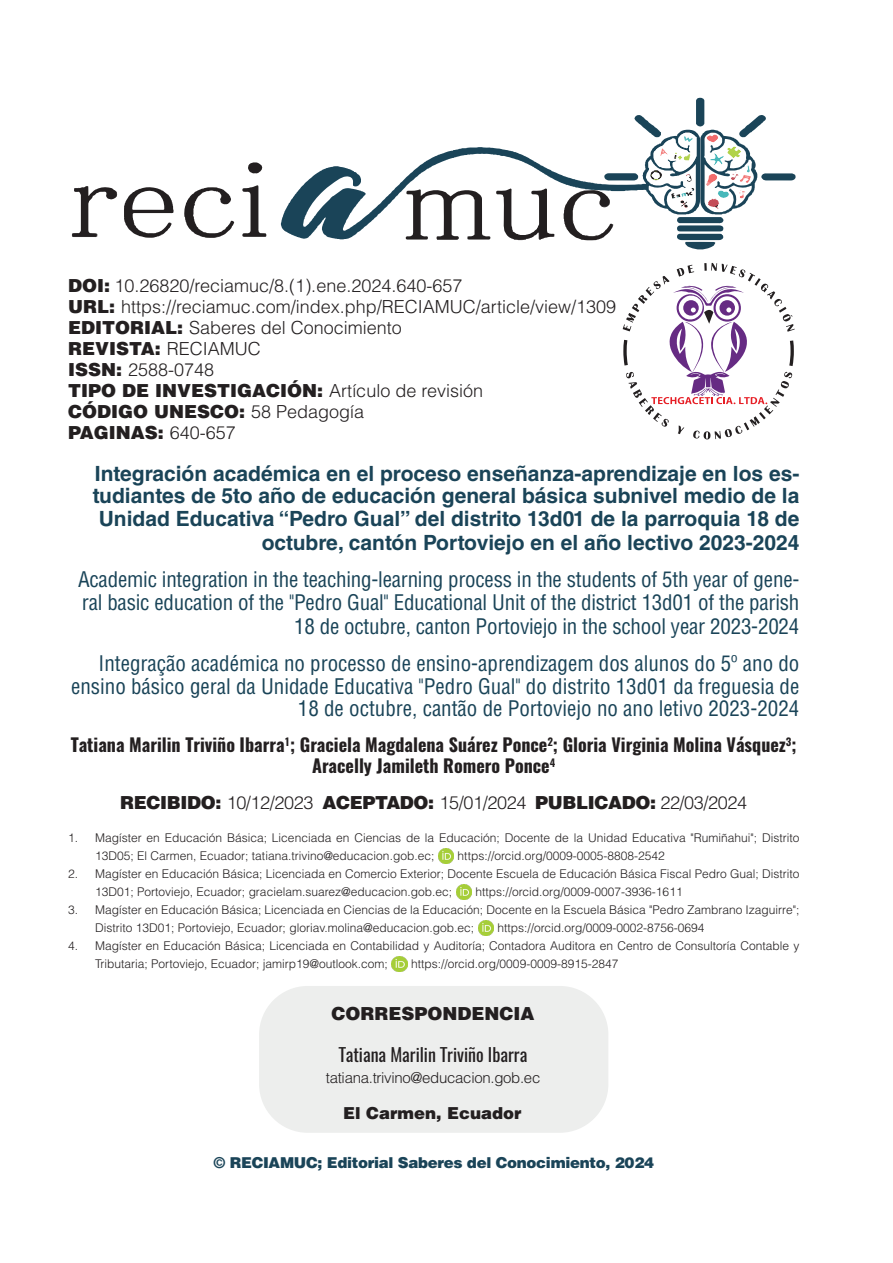
<style>
.page{position:relative;width:893px;height:1263px;background:#fff}
.page>*{position:absolute;margin:0;border:0;box-sizing:border-box;transform-origin:0 0}
.t1{font:condensed 21px/23.2px "Helvetica LT Std";letter-spacing:-.01em;color:#1a4458;text-align:right}
.t2{font:700 21px/23px "Helvetica LT Std";color:#1a4458;text-align:right}
.t3{font:300 18px "Helvetica LT Std";color:#231f20}
.t4{font:700 18px/21px "Oswald";color:#231f20;text-align:center}
.t5{font:900 18px "Helvetica LT Std";color:#231f20}
.t6{font:300 18px "Helvetica LT Std";letter-spacing:-.02em;color:#231f20}
.t7{font:18px "Oswald";color:#231f20}
.t8{font:900 16.5px "Helvetica LT Std";color:#231f20}
.t9{font:900 15px "Helvetica LT Std";letter-spacing:-.02em;color:#1a4458}
.t10{font:300 15px "Helvetica LT Std";letter-spacing:-.02em;color:#231f20}
.t11{font:300 12px/18px "Helvetica LT Std";color:#231f20}
.s1{font-weight:900}
.s2{font-weight:300}
</style>
<div class="page">
<svg style="left:281px;top:147px;width:282px;height:93px"></svg>
<svg style="left:406px;top:189px;width:84px;height:51px"></svg>
<svg style="left:496px;top:188px;width:58px;height:52px"></svg>
<svg style="left:563px;top:98px;width:232px;height:152px"></svg>
<svg style="left:184px;top:187px;width:51px;height:51px"></svg>
<svg style="left:72px;top:186px;width:45px;height:51px"></svg>
<svg style="left:242px;top:185px;width:25px;height:52px"></svg>
<svg style="left:248px;top:162px;width:15px;height:11px"></svg>
<svg style="left:124px;top:187px;width:50px;height:51px"></svg>
<img style="left:438px;top:848px;width:16px;height:16px">
<img style="left:456px;top:884px;width:16px;height:16px">
<img style="left:478px;top:920px;width:16px;height:16px">
<img style="left:392px;top:956px;width:15px;height:16px">
<div style="left:259px;top:986px;width:349px;height:147px;background:#edeeed;border-radius:49px"></div>
<svg style="left:623px;top:263px;width:172px;height:176px"></svg>
<p class="t3" style="left:68px;top:274px;width:396px"><span class="s1">DOI:</span> 10.26820/reciamuc/8.(1).ene.2024.640-657</p>
<p class="t3" style="left:68px;top:295px;width:550px"><span class="s1">URL:</span> https://reciamuc.com/index.php/RECIAMUC/article/view/1309</p>
<p class="t3" style="left:68px;top:316px;width:335px"><span class="s1">EDITORIAL:</span> Saberes del Conocimiento</p>
<p class="t5" style="left:68px;top:336px;width:194px">REVISTA: <span class="s2">RECIAMUC</span></p>
<p class="t3" style="left:68px;top:358px;width:148px"><span class="s1">ISSN:</span> 2588-0748</p>
<p class="t5" style="left:68px;top:378px;width:416px">TIPO DE INVESTIGACIÓN: <span class="s2">Artículo de revisión</span></p>
<p class="t5" style="left:68px;top:399px;width:297px">CÓDIGO UNESCO: <span class="s2">58 Pedagogía</span></p>
<p class="t5" style="left:68px;top:420px;width:169px">PAGINAS: <span class="s2">640-657</span></p>
<p class="t2" style="left:93px;top:461px;width:708px">Integración académica en el proceso enseñanza-aprendizaje en los es&shy;tudiantes de 5to año de educación general básica subnivel medio de la Unidad Educativa “Pedro Gual” del distrito 13d01 de la parroquia 18 de octubre, cantón Portoviejo en el año lectivo 2023-2024</p>
<p class="t1" style="left:78px;top:568px;width:723px">Academic integration in the teaching-learning process in the students of 5th year of gene&shy;ral basic education of the "Pedro Gual" Educational Unit of the district 13d01 of the parish<br>18 de octubre, canton Portoviejo in the school year 2023-2024</p>
<p class="t1" style="left:71px;top:652px;width:730px;line-height:22.5px">Integração académica no processo de ensino-aprendizagem dos alunos do 5º ano do ensino básico geral da Unidade Educativa "Pedro Gual" do distrito 13d01 da freguesia de<br>18 de octubre, cantão de Portoviejo no ano letivo 2023-2024</p>
<p class="t4" style="left:71px;top:735px;width:727px">Tatiana Marilin Triviño Ibarra<sup>1</sup>; Graciela Magdalena Suárez Ponce<sup>2</sup>; Gloria Virginia Molina Vásquez<sup>3</sup>;<br>Aracelly Jamileth Romero Ponce<sup>4</sup></p>
<p class="t6" style="left:120px;top:791px;width:628px"><span class="s1">RECIBIDO:</span> 10/12/2023 <span class="s1">ACEPTADO:</span> 15/01/2024 <span class="s1">PUBLICADO:</span> 22/03/2024</p>
<p class="t11" style="left:95px;top:829px;width:706px;text-indent:-27px">1. Magíster en Educación Básica; Licenciada en Ciencias de la Educación; Docente de la Unidad Educativa "Rumiñahui"; Distrito<br>13D05; El Carmen, Ecuador; tatiana.trivino@educacion.gob.ec;</p>
<p class="t11" style="left:458px;top:847px;width:209px">https://orcid.org/0009-0005-8808-2542</p>
<p class="t11" style="left:95px;top:865px;width:706px;text-indent:-27px">2. Magíster en Educación Básica; Licenciada en Comercio Exterior; Docente Escuela de Educación Básica Fiscal Pedro Gual; Distrito<br>13D01; Portoviejo, Ecuador; gracielam.suarez@educacion.gob.ec;</p>
<p class="t11" style="left:475px;top:883px;width:209px">https://orcid.org/0009-0007-3936-1611</p>
<p class="t11" style="left:95px;top:901px;width:706px;text-indent:-27px">3. Magíster en Educación Básica; Licenciada en Ciencias de la Educación; Docente en la Escuela Básica "Pedro Zambrano Izaguirre";<br>Distrito 13D01; Portoviejo, Ecuador; gloriav.molina@educacion.gob.ec;</p>
<p class="t11" style="left:497px;top:919px;width:209px">https://orcid.org/0009-0002-8756-0694</p>
<p class="t11" style="left:95px;top:937px;width:706px;text-indent:-27px">4. Magíster en Educación Básica; Licenciada en Contabilidad y Auditoría; Contadora Auditora en Centro de Consultoría Contable y<br>Tributaria; Portoviejo, Ecuador; jamirp19@outlook.com;</p>
<p class="t11" style="left:411px;top:955px;width:209px">https://orcid.org/0009-0009-8915-2847</p>
<p class="t5" style="left:332px;top:1002px;width:204px">CORRESPONDENCIA</p>
<p class="t7" style="left:339px;top:1039px;width:190px">Tatiana Marilin Triviño Ibarra</p>
<p class="t10" style="left:326px;top:1069px;width:216px">tatiana.trivino@educacion.gob.ec</p>
<p class="t8" style="left:343px;top:1102px;width:180px">El Carmen, Ecuador</p>
<p class="t9" style="left:213px;top:1152px;width:442px">© RECIAMUC; Editorial Saberes del Conocimiento, 2024</p>
</div>
